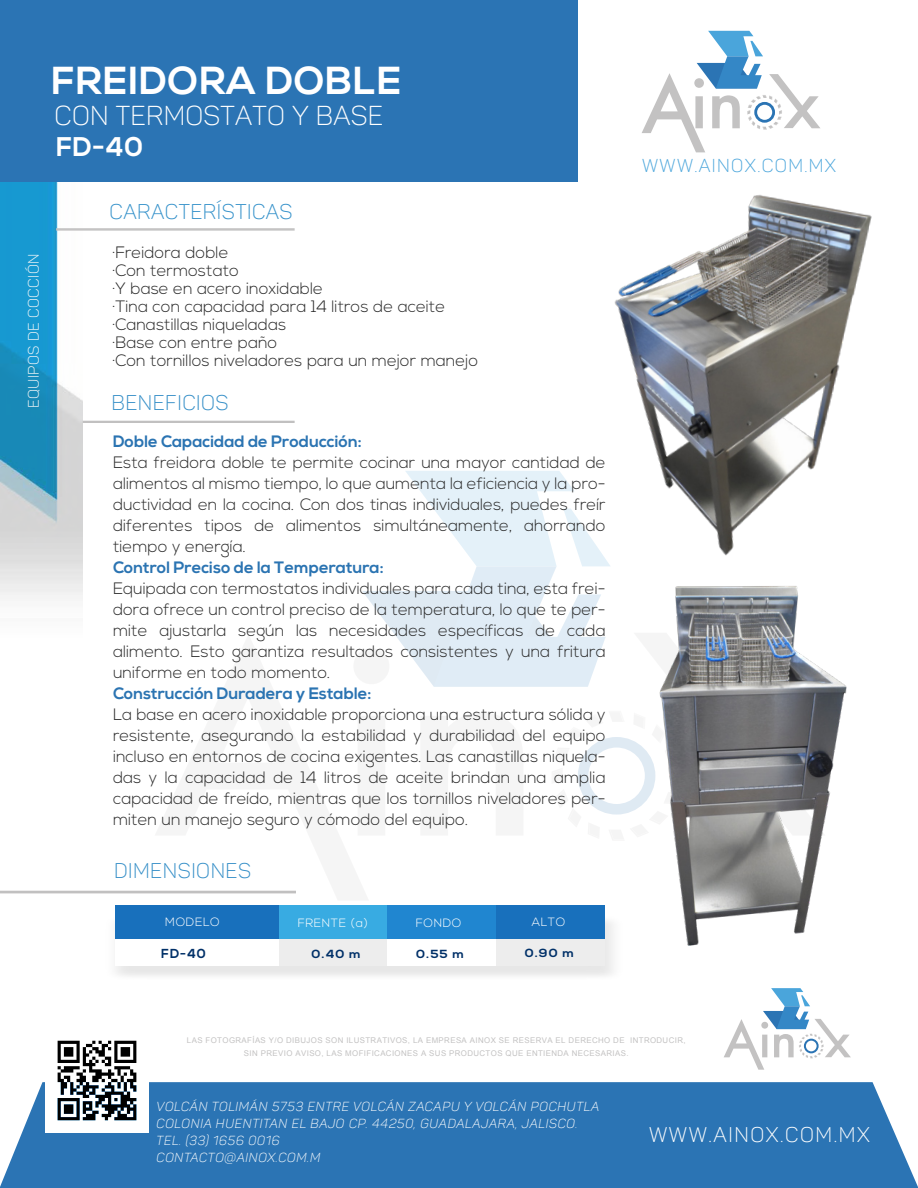
<style>
.page{position:relative;width:918px;height:1188px;background:#fff}
.page>*{position:absolute;margin:0;border:0;box-sizing:border-box;transform-origin:0 0}
.t1{font:700 39px "Nexa";letter-spacing:.025em;color:#fff}
.t2{font:27px "Panton Light Caps";letter-spacing:.01em;color:#fff}
.t3{font:700 27px "Nexa";color:#fff}
.t4{font:21px "Panton Light Caps";letter-spacing:.025em;color:#348ec7}
.t5{font:21px "Panton Light Caps";letter-spacing:.075em;color:#fff}
.t6{font:21px "Panton Light Caps";letter-spacing:.025em;color:#3491ca}
.t7{font:18.45px "Panton Light Caps";letter-spacing:.075em;color:#4aa5db}
.t8{font:300 16.5px/21px "Nexa";color:#282828;text-align:justify}
.t9{font:700 16.5px "Nexa";color:#2b74b2}
.t10{font:15px "Panton Light Caps";letter-spacing:.025em;color:#f9f9f9}
.t11{font:700 13.05px "Nexa";color:#003068}
.t12{font:12.9px/16.6px "Panton Lightitalic Caps";letter-spacing:.05em;color:#fff}
.t13{font:300 12px "Nexa";letter-spacing:.05em;color:#fff}
.t14{font:700 11.7px "Nexa";color:#003068;scale:1.11 1}
.t15{font:7.8px/13px "Arial";letter-spacing:.05em;color:#c3c2c2;text-align:center}
</style>
<div class="page">
<svg style="left:155px;top:890px;width:141px;height:4px"></svg>
<svg style="left:362px;top:471px;width:231px;height:335px"></svg>
<img style="left:0;top:182px;width:83px;height:417px">
<div style="left:0;top:0;width:577px;height:182px;background:#2b74b4"></div>
<svg style="left:642px;top:31px;width:178px;height:104px"></svg>
<svg style="left:724px;top:988px;width:127px;height:82px"></svg>
<img style="left:57px;top:1040px;width:80px;height:42px">
<svg style="left:0;top:1082px;width:918px;height:106px;fill:#2b74b4"></svg>
<hr style="left:56px;top:228px;width:239px;height:3px;background:#c4c3c3">
<hr style="left:83px;top:421px;width:212px;height:2px;background:#c1c0c0">
<hr style="left:0;top:891px;width:296px;height:2px;background:#c1c0c0">
<img style="left:115px;top:905px;width:498px;height:71px">
<div style="left:116px;top:939px;width:163px;height:27px;background:#fff"></div>
<div style="left:279px;top:939px;width:109px;height:27px;background:#ededed"></div>
<div style="left:388px;top:939px;width:108px;height:27px;background:#fff"></div>
<div style="left:496px;top:939px;width:109px;height:27px;background:#ededed"></div>
<div style="left:116px;top:906px;width:163px;height:33px;background:#1870bc"></div>
<div style="left:279px;top:906px;width:109px;height:33px;background:#38abe2"></div>
<div style="left:388px;top:906px;width:108px;height:33px;background:#2086d0"></div>
<div style="left:496px;top:906px;width:109px;height:33px;background:#1870bc"></div>
<img style="left:593px;top:586px;width:254px;height:385px">
<img style="left:564px;top:135px;width:308px;height:449px">
<h1 class="t1" style="left:52px;top:58px;width:351px">FREIDORA DOBLE</h1>
<h2 class="t2" style="left:55px;top:99px;width:330px">CON TERMOSTATO Y BASE</h2>
<h2 class="t3" style="left:56px;top:131px;width:89px">FD-40</h2>
<p class="t10" style="left:24px;top:408px;width:156px;rotate:-90deg">EQUIPOS DE COCCIÓN</p>
<p class="t6" style="left:110px;top:198px;width:185px">CARACTERÍSTICAS</p>
<p class="t8" style="left:112px;top:244px;width:367px;line-height:18px;text-align:left">·Freidora doble<br>·Con termostato<br>·Y base en acero inoxidable<br>·Tina con capacidad para 14 litros de aceite ·Canastillas niqueladas<br>·Base con entre paño<br>·Con tornillos niveladores para un mejor manejo</p>
<p class="t4" style="left:111px;top:390px;width:119px">BENEFICIOS</p>
<p class="t9" style="left:113px;top:432px;width:250px">Doble Capacidad de Producción:</p>
<p class="t8" style="left:113px;top:452px;width:494px">Esta freidora doble te permite cocinar una mayor cantidad de alimentos al mismo tiempo, lo que aumenta la eficiencia y la pro&shy;ductividad en la cocina. Con dos tinas individuales, puedes freír diferentes tipos de alimentos simultáneamente, ahorrando tiempo y energía.</p>
<p class="t9" style="left:113px;top:558px;width:272px">Control Preciso de la Temperatura:</p>
<p class="t8" style="left:113px;top:578px;width:494px">Equipada con termostatos individuales para cada tina, esta frei&shy;dora ofrece un control preciso de la temperatura, lo que te per&shy;mite ajustarla según las necesidades específicas de cada alimento. Esto garantiza resultados consistentes y una fritura uniforme en todo momento.</p>
<p class="t9" style="left:113px;top:684px;width:260px">Construcción Duradera y Estable:</p>
<p class="t8" style="left:113px;top:704px;width:494px">La base en acero inoxidable proporciona una estructura sólida y resistente, asegurando la estabilidad y durabilidad del equipo incluso en entornos de cocina exigentes. Las canastillas niquela&shy;das y la capacidad de 14 litros de aceite brindan una amplia capacidad de freído, mientras que los tornillos niveladores per&shy;miten un manejo seguro y cómodo del equipo.</p>
<p class="t4" style="left:114px;top:858px;width:139px">DIMENSIONES</p>
<p class="t13" style="left:165px;top:915px;width:56px">MODELO</p>
<p class="t13" style="left:298px;top:916px;width:72px">FRENTE (a)</p>
<p class="t13" style="left:416px;top:916px;width:47px">FONDO</p>
<p class="t13" style="left:532px;top:915px;width:35px">ALTO</p>
<p class="t11" style="left:161px;top:946px;width:46px">FD-40</p>
<p class="t14" style="left:312px;top:947px;width:46px">0.40 m</p>
<p class="t14" style="left:416px;top:947px;width:45px">0.55 m</p>
<p class="t14" style="left:525px;top:946px;width:46px">0.90 m</p>
<p class="t7" style="left:642px;top:155px;width:195px">WWW.AINOX.COM.MX</p>
<p class="t15" style="left:187px;top:1034px;width:500px">LAS FOTOGRAFÍAS Y/O DIBUJOS SON ILUSTRATIVOS, LA EMPRESA AINOX SE RESERVA EL DERECHO DE INTRODUCIR,<br>SIN PREVIO AVISO, LAS MOFIFICACIONES A SUS PRODUCTOS QUE ENTIENDA NECESARIAS.</p>
<p class="t12" style="left:157px;top:1099px;width:444px">VOLCÁN TOLIMÁN 5753 ENTRE VOLCÁN ZACAPU Y VOLCÁN POCHUTLA COLONIA HUENTITAN EL BAJO CP. 44250, GUADALAJARA, JALISCO.<br>TEL. (33) 1656 0016<br>CONTACTO@AINOX.COM.M</p>
<p class="t5" style="left:649px;top:1122px;width:222px">WWW.AINOX.COM.MX</p>
</div>
